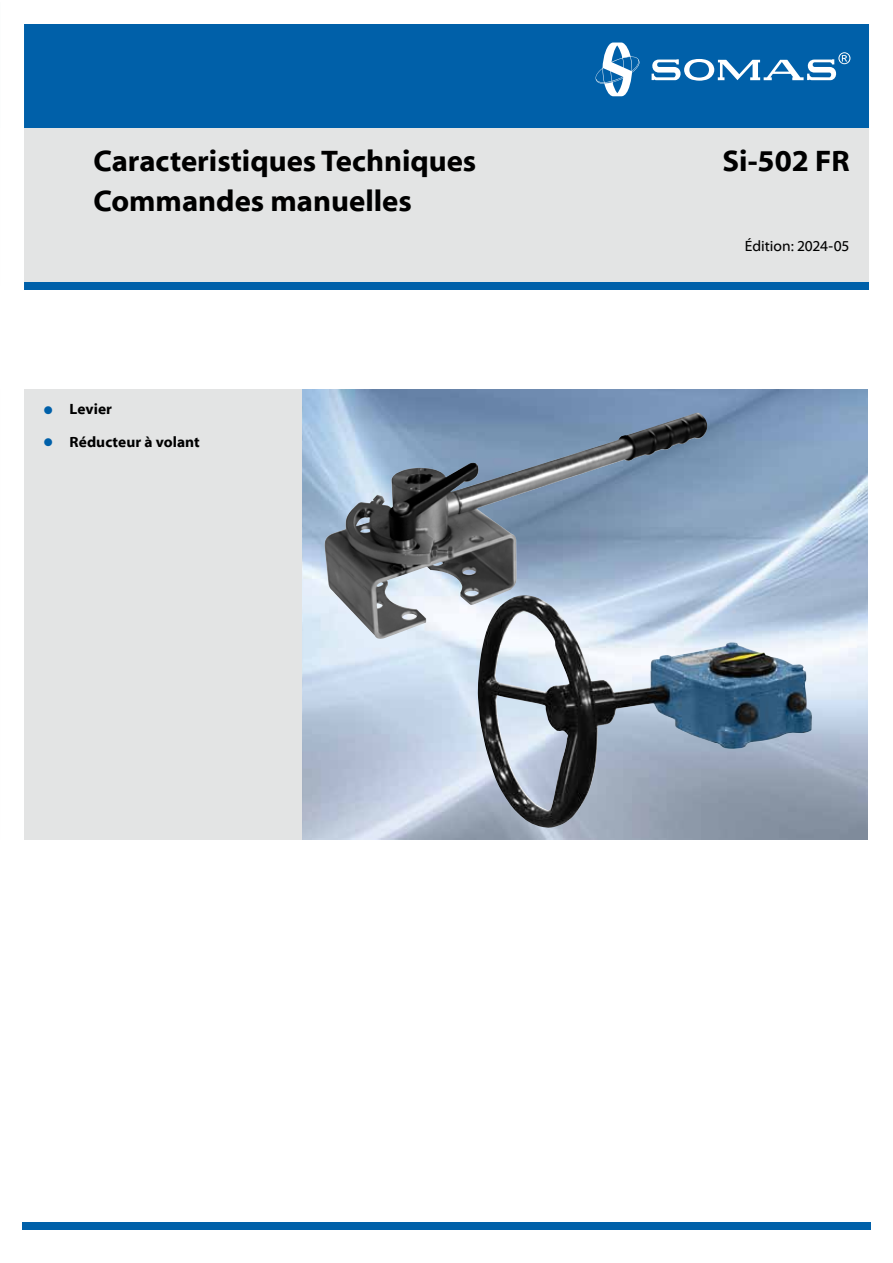
<style>
.page{position:relative;width:893px;height:1263px;background:#fff}
.page>*{position:absolute;margin:0;border:0;box-sizing:border-box;transform-origin:0 0}
.t1{font:30px "Myriad Bd Web";color:#000}
.t2{font:15px "Myriad Bd Web";letter-spacing:.005em;color:#000}
.t3{font:15px "Myriad Web";letter-spacing:-.005em;color:#000}
.s1{font-family:"Minion Web";font-size:36px;color:#0060a9}
</style>
<div class="page">
<img style="left:302px;top:389px;width:565px;height:451px">
<div style="left:0;top:125px;width:893px;height:161px;background:#e3e4e4"></div>
<div style="left:0;top:2px;width:893px;height:126px;background:#0060a9"></div>
<div style="left:10px;top:282px;width:883px;height:8px;background:#0060a9"></div>
<div style="left:0;top:389px;width:302px;height:451px;background:#e3e4e4"></div>
<div style="left:0;top:0;width:893px;height:1263px;border:24px solid #fff"></div>
<svg style="left:651px;top:52px;width:199px;height:29px"></svg>
<svg style="left:595px;top:43px;width:44px;height:53px"></svg>
<div style="left:23px;top:1222px;width:848px;height:8px;background:#0060a9"></div>
<img style="left:478px;top:595px;width:334px;height:233px">
<img style="left:324px;top:413px;width:385px;height:227px">
<p class="t1" style="left:94px;top:144px;width:384px">Caracteristiques Techniques</p>
<p class="t1" style="left:723px;top:144px;width:129px">Si-502 FR</p>
<p class="t1" style="left:94px;top:184px;width:320px">Commandes manuelles</p>
<p class="t3" style="left:745px;top:238px;width:106px">Édition: 2024-05</p>
<p class="t2" style="left:43px;top:401px;width:71px"><span class="s1">•</span> Levier</p>
<p class="t2" style="left:43px;top:433px;width:159px"><span class="s1">•</span> Réducteur à volant</p>
</div>
